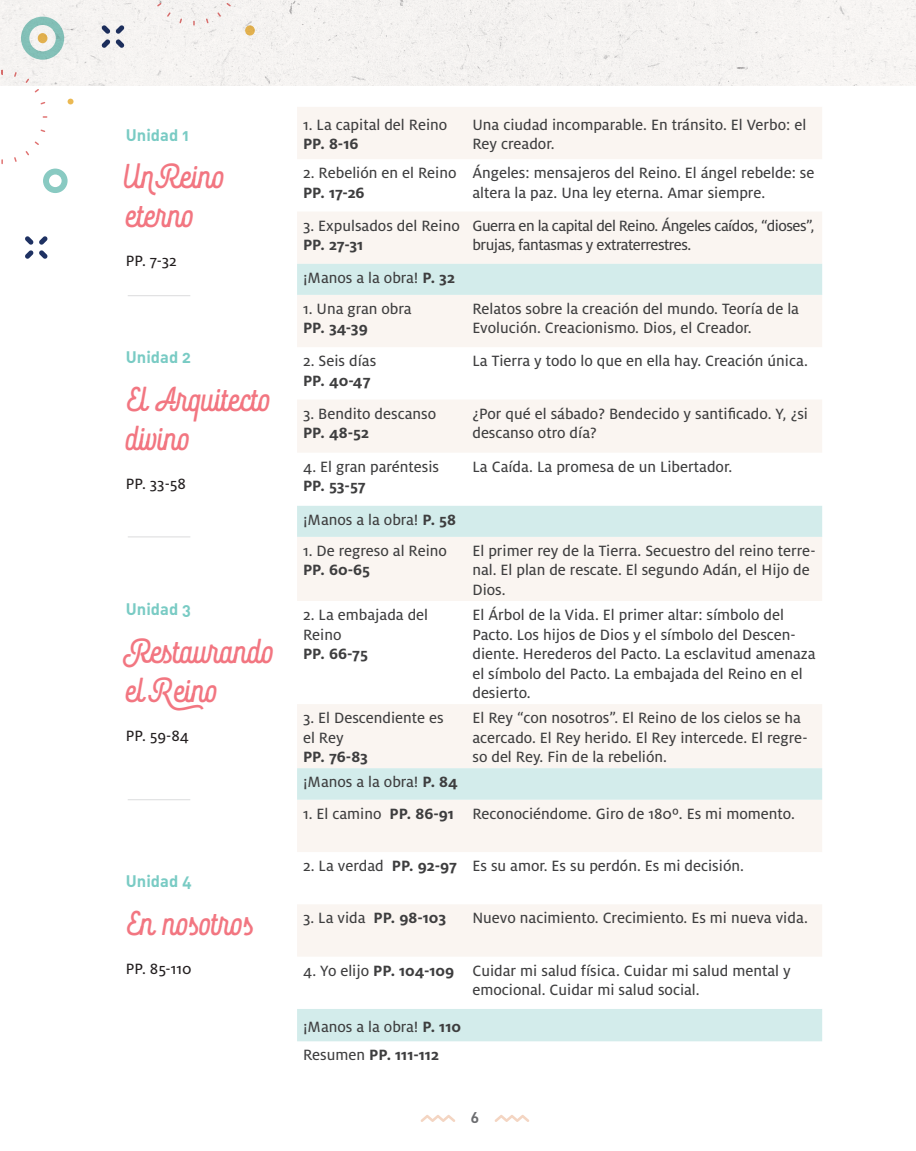
<style>
.page{position:relative;width:916px;height:1151px;background:#fff}
.page>*{position:absolute;margin:0;border:0;box-sizing:border-box;transform-origin:0 0}
.t1{font:900 30px/39px "Rockeby Sc Two";color:#f27681}
.t2{font:900 30px/39px "Rockeby Sc Two";letter-spacing:-.035em;color:#f27681}
.t3{font:16.5px/19.5px "Milo Pro Text";color:#3e3e3f}
.t4{font:700 16.5px "Milo Pro";color:#3e3e3f}
.t5{font:16.5px/19.5px "Milo Pro Text";letter-spacing:-.03em;color:#3e3e3f}
.t6{font:16.5px "Milo Pro Text";color:#231f20}
.t7{font:16.5px "DIN Bold Alternate";color:#79cbc4}
.t8{font:15px "DIN Bold Alternate";color:#6c6d70}
.s1{font-family:"Milo Pro";font-weight:700}
.s2{font-family:"Milo Pro Text";font-weight:400}
</style>
<div class="page">
<div style="left:0;top:0;width:915px;height:85px;background:#f5f3f1"></div>
<div style="left:148px;top:0;width:92px;height:26px;background:#f4f2f1"></div>
<svg style="left:116px;top:25px;width:8px;height:23px"></svg>
<svg style="left:101px;top:25px;width:9px;height:23px"></svg>
<svg style="left:25px;top:236px;width:23px;height:23px"></svg>
<svg style="left:21px;top:17px;width:43px;height:43px"></svg>
<svg style="left:0;top:69px;width:74px;height:124px"></svg>
<div style="left:38px;top:33px;width:9px;height:10px;background:#e1af4d;border-radius:50%"></div>
<svg style="left:245px;top:25px;width:10px;height:11px"></svg>
<hr style="left:128px;top:295px;width:62px;height:1px;background:#939598">
<hr style="left:128px;top:536px;width:62px;height:1px;background:#939598">
<hr style="left:128px;top:799px;width:62px;height:1px;background:#939598">
<svg style="left:297px;top:107px;width:525px;height:157px;fill:#faf5f1"></svg>
<svg style="left:297px;top:264px;width:525px;height:777px"></svg>
<svg style="left:494px;top:1115px;width:35px;height:7px"></svg>
<svg style="left:420px;top:1115px;width:35px;height:7px"></svg>
<p class="t7" style="left:126px;top:124px;width:65px">Unidad 1</p>
<h1 class="t2" style="left:126px;top:158px;width:100px">Un Reino eterno</h1>
<p class="t6" style="left:126px;top:252px;width:52px">PP. 7-32</p>
<p class="t7" style="left:126px;top:346px;width:67px">Unidad 2</p>
<h1 class="t1" style="left:126px;top:381px;width:147px">El Arquitecto divino</h1>
<p class="t6" style="left:126px;top:474px;width:62px">PP. 33-58</p>
<p class="t7" style="left:126px;top:599px;width:66px">Unidad 3</p>
<h1 class="t1" style="left:126px;top:633px;width:150px">Restaurando el Reino</h1>
<p class="t6" style="left:126px;top:727px;width:65px">PP. 59-84</p>
<p class="t7" style="left:126px;top:870px;width:67px">Unidad 4</p>
<h1 class="t1" style="left:126px;top:905px;width:129px">En nosotros</h1>
<p class="t6" style="left:126px;top:959px;width:67px">PP. 85-110</p>
<p class="t3" style="left:303px;top:115px;width:146px">1. La capital del Reino</p>
<p class="t4" style="left:303px;top:135px;width:57px">PP. 8-16</p>
<p class="t3" style="left:472px;top:115px;width:335px">Una ciudad incomparable. En tránsito. El Verbo: el<br>Rey creador.</p>
<p class="t3" style="left:303px;top:163px;width:155px">2. Rebelión en el Reino</p>
<p class="t4" style="left:303px;top:183px;width:63px">PP. 17-26</p>
<p class="t3" style="left:472px;top:163px;width:343px">Ángeles: mensajeros del Reino. El ángel rebelde: se altera la paz. Una ley eterna. Amar siempre.</p>
<p class="t3" style="left:303px;top:216px;width:158px">3. Expulsados del Reino</p>
<p class="t4" style="left:303px;top:236px;width:62px">PP. 27-31</p>
<p class="t5" style="left:472px;top:216px;width:344px">Guerra en la capital del Reino. Ángeles caídos, “dioses”, brujas, fantasmas y extraterrestres.</p>
<p class="t3" style="left:303px;top:268px;width:153px">¡Manos a la obra! <span class="s1">P. 32</span></p>
<p class="t3" style="left:303px;top:299px;width:110px">1. Una gran obra</p>
<p class="t4" style="left:303px;top:319px;width:66px">PP. 34-39</p>
<p class="t3" style="left:472px;top:299px;width:328px">Relatos sobre la creación del mundo. Teoría de la<br>Evolución. Creacionismo. Dios, el Creador.</p>
<p class="t3" style="left:303px;top:351px;width:75px">2. Seis días</p>
<p class="t4" style="left:303px;top:371px;width:69px">PP. 40-47</p>
<p class="t3" style="left:472px;top:351px;width:337px">La Tierra y todo lo que en ella hay. Creación única.</p>
<p class="t3" style="left:303px;top:404px;width:135px">3. Bendito descanso</p>
<p class="t4" style="left:303px;top:423px;width:67px">PP. 48-52</p>
<p class="t3" style="left:472px;top:404px;width:337px">¿Por qué el sábado? Bendecido y santificado. Y, ¿si descanso otro día?</p>
<p class="t3" style="left:303px;top:457px;width:138px">4. El gran paréntesis</p>
<p class="t4" style="left:303px;top:477px;width:64px">PP. 53-57</p>
<p class="t3" style="left:472px;top:457px;width:261px">La Caída. La promesa de un Libertador.</p>
<p class="t3" style="left:303px;top:510px;width:154px">¡Manos a la obra! <span class="s1">P. 58</span></p>
<p class="t3" style="left:303px;top:541px;width:145px">1. De regreso al Reino</p>
<p class="t4" style="left:303px;top:561px;width:68px">PP. 60-65</p>
<p class="t3" style="left:472px;top:541px;width:344px">El primer rey de la Tierra. Secuestro del reino terre&shy;nal. El plan de rescate. El segundo Adán, el Hijo de<br>Dios.</p>
<p class="t3" style="left:303px;top:605px;width:127px">2. La embajada del<br>Reino</p>
<p class="t4" style="left:303px;top:644px;width:66px">PP. 66-75</p>
<p class="t3" style="left:472px;top:605px;width:345px">El Árbol de la Vida. El primer altar: símbolo del Pacto. Los hijos de Dios y el símbolo del Descen&shy;diente. Herederos del Pacto. La esclavitud amenaza el símbolo del Pacto. La embajada del Reino en el desierto.</p>
<p class="t3" style="left:303px;top:708px;width:142px">3. El Descendiente es el Rey</p>
<p class="t4" style="left:303px;top:747px;width:66px">PP. 76-83</p>
<p class="t3" style="left:472px;top:708px;width:337px">El Rey “con nosotros”. El Reino de los cielos se ha acercado. El Rey herido. El Rey intercede. El regre&shy;so del Rey. Fin de la rebelión.</p>
<p class="t3" style="left:303px;top:772px;width:156px">¡Manos a la obra! <span class="s1">P. 84</span></p>
<p class="t3" style="left:303px;top:804px;width:493px">1. El camino <span class="s1">PP. 86-91</span> Reconociéndome. Giro de 180º. Es mi momento.</p>
<p class="t3" style="left:303px;top:856px;width:442px">2. La verdad <span class="s1">PP. 92-97</span> Es su amor. Es su perdón. Es mi decisión.</p>
<p class="t4" style="left:303px;top:909px;width:145px"><span class="s2">3. La vida</span> PP. 98-103</p>
<p class="t3" style="left:472px;top:908px;width:337px">Nuevo nacimiento. Crecimiento. Es mi nueva vida.</p>
<p class="t3" style="left:472px;top:961px;width:320px;text-indent:-169px">4. Yo elijo <span class="s1">PP. 104-109</span> Cuidar mi salud física. Cuidar mi salud mental y emocional. Cuidar mi salud social.</p>
<p class="t3" style="left:303px;top:1017px;width:159px">¡Manos a la obra! <span class="s1">P. 110</span></p>
<p class="t4" style="left:303px;top:1046px;width:137px"><span class="s2">Resumen</span> PP. 111-112</p>
<p class="t8" style="left:471px;top:1108px;width:10px">6</p>
</div>
